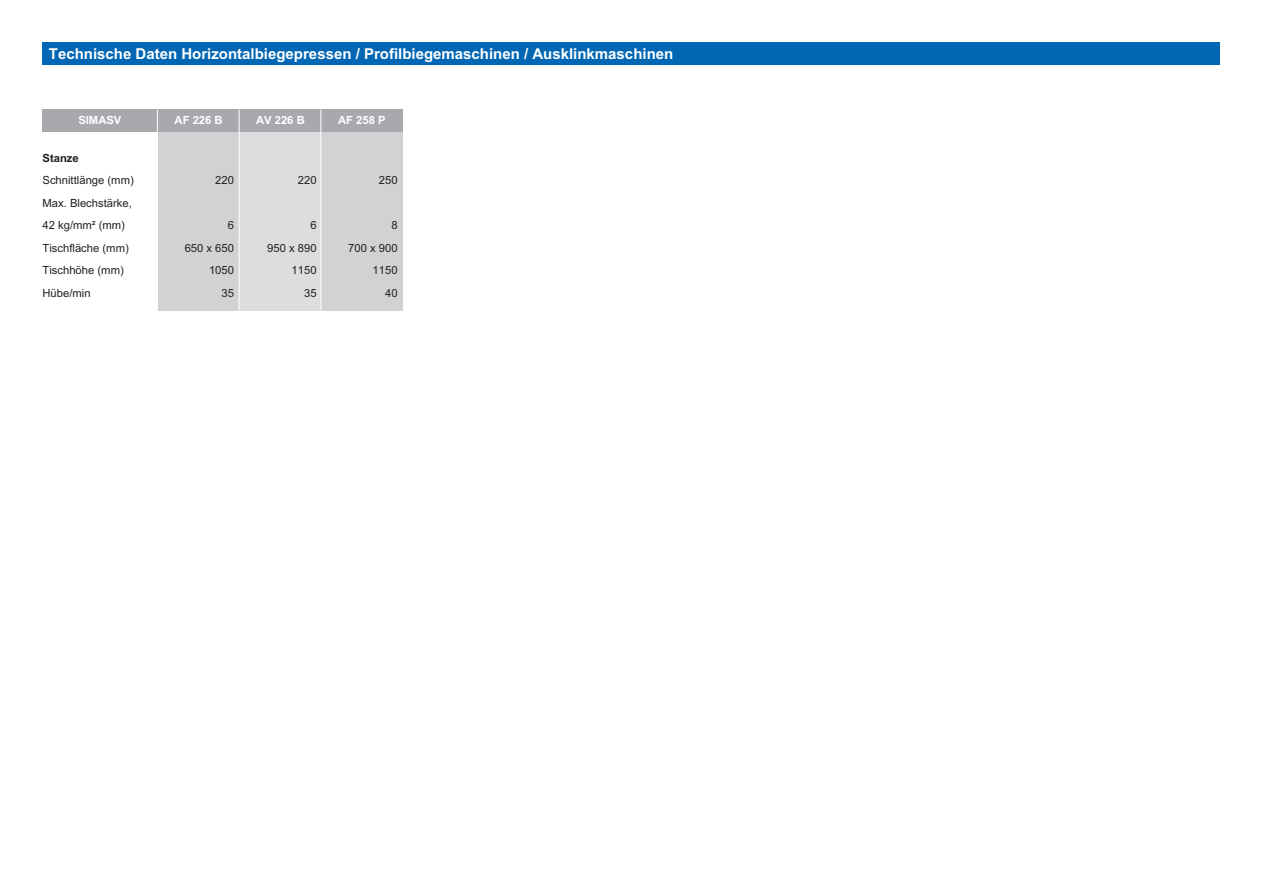
<style>
.page{position:relative;width:1263px;height:893px;background:#fff}
.page>*{position:absolute;margin:0;border:0;box-sizing:border-box;transform-origin:0 0}
.t1{font:700 15px "Arial";color:#fff}
.t2{font:11.25px/22.5px "Arial";color:#231f20}
.t3{font:700 11.25px "Arial";color:#fff}
.t4{font:700 11.25px "Arial";color:#231f20}
</style>
<div class="page">
<div style="left:157px;top:116px;width:82px;height:194px;background:#d1d2d4"></div>
<div style="left:239px;top:116px;width:82px;height:194px;background:#dcdddf"></div>
<div style="left:321px;top:116px;width:82px;height:194px;background:#d1d2d4"></div>
<div style="left:43px;top:43px;width:1177px;height:22px;background:#0166b3"></div>
<div style="left:43px;top:109px;width:360px;height:23px;background:#a8a9ad"></div>
<hr style="left:157px;top:109px;width:1px;height:201px;background:#fff">
<hr style="left:239px;top:109px;width:1px;height:201px;background:#fff">
<hr style="left:320px;top:109px;width:1px;height:201px;background:#fff">
<h1 class="t1" style="left:49px;top:46px;width:626px">Technische Daten Horizontalbiegepressen / Profilbiegemaschinen / Ausklinkmaschinen</h1>
<p class="t3" style="left:78px;top:114px;width:45px">SIMASV</p>
<p class="t4" style="left:43px;top:152px;width:38px">Stanze</p>
<p class="t2" style="left:43px;top:169px;width:93px">Schnittlänge (mm)<br>Max. Blechstärke,<br>42 kg/mm² (mm)<br>Tischfläche (mm)<br>Tischhöhe (mm)<br>Hübe/min</p>
<p class="t3" style="left:175px;top:114px;width:50px">AF 226 B</p>
<p class="t3" style="left:256px;top:114px;width:50px">AV 226 B</p>
<p class="t3" style="left:338px;top:114px;width:49px">AF 258 P</p>
<p class="t2" style="left:215px;top:169px;width:20px">220</p>
<p class="t2" style="left:298px;top:169px;width:20px">220</p>
<p class="t2" style="left:379px;top:169px;width:20px">250</p>
<p class="t2" style="left:228px;top:214px;width:8px">6</p>
<p class="t2" style="left:310px;top:214px;width:8px">6</p>
<p class="t2" style="left:391px;top:214px;width:8px">8</p>
<p class="t2" style="left:185px;top:237px;width:51px">650 x 650</p>
<p class="t2" style="left:267px;top:237px;width:51px">950 x 890</p>
<p class="t2" style="left:348px;top:237px;width:51px">700 x 900</p>
<p class="t2" style="left:209px;top:259px;width:27px">1050</p>
<p class="t2" style="left:292px;top:259px;width:27px">1150</p>
<p class="t2" style="left:373px;top:259px;width:27px">1150</p>
<p class="t2" style="left:222px;top:282px;width:14px">35</p>
<p class="t2" style="left:304px;top:282px;width:14px">35</p>
<p class="t2" style="left:385px;top:282px;width:14px">40</p>
</div>
